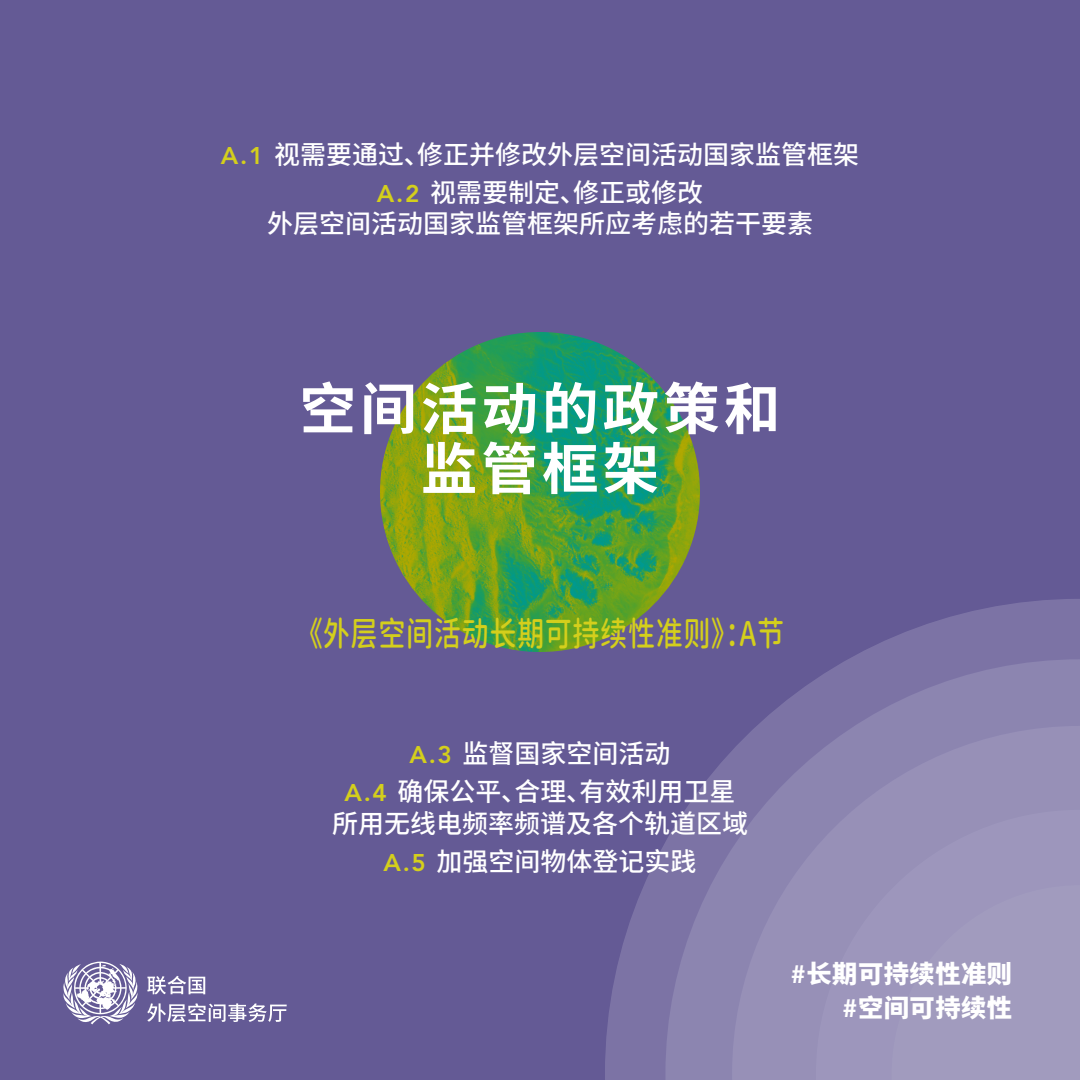
<style>
.page{position:relative;width:1080px;height:1080px;background:#645a95}
.page>*{position:absolute;margin:0;border:0;box-sizing:border-box;transform-origin:0 0}
.t1{font:700 56px/60px "Source Han Sans SC";letter-spacing:.07em;color:#fff;text-align:center}
.t2{font:34px "Resource Han Rounded CN Medium";letter-spacing:.02em;color:#d4cf1c;scale:.8 1}
.t3{font:500 26px/38.2px "Source Han Sans SC";color:#fff;text-align:center}
.t4{font:800 25px/33.5px "Source Han Sans CN";letter-spacing:.02em;color:#fff;text-align:right}
.s1{font-family:"Avenir LT Std";font-weight:800;font-size:24px;color:#d4cf1c}
.s2{font-family:"Avenir LT Std";font-weight:900}
</style>
<div class="page">
<svg style="left:605px;top:599px;width:475px;height:481px"></svg>
<svg style="left:665px;top:659px;width:415px;height:421px"></svg>
<svg style="left:732px;top:726px;width:348px;height:354px;background:#8e87b1"></svg>
<div style="left:816px;top:810px;width:264px;height:270px;background:#9d96bc"></div>
<div style="left:892px;top:885px;width:188px;height:195px;background:#a19bbe"></div>
<svg style="left:63px;top:962px;width:75px;height:62px"></svg>
<svg style="left:147px;top:976px;width:58px;height:19px"></svg>
<svg style="left:147px;top:1003px;width:140px;height:19px"></svg>
<img style="left:380px;top:332px;width:320px;height:320px;border-radius:160px">
<p class="t3" style="left:221px;top:136px;width:640px"><span class="s1">A.1</span> 视需要通过、修正并修改外层空间活动国家监管框架<br><span class="s1">A.2</span> 视需要制定、修正或修改</p>
<p class="t3" style="left:267px;top:205px;width:547px">外层空间活动国家监管框架所应考虑的若干要素</p>
<h1 class="t1" style="left:300px;top:380px;width:482px">空间活动的政策和监管框架</h1>
<h2 class="t2" style="left:296px;top:615px;width:612px">《外层空间活动长期可持续性准则》：A节</h2>
<p class="t3" style="left:344px;top:735px;width:393px"><span class="s1">A.3</span> 监督国家空间活动<br><span class="s1">A.4</span> 确保公平、合理、有效利用卫星</p>
<p class="t3" style="left:332px;top:804px;width:417px">所用无线电频率频谱及各个轨道区域<br><span class="s1">A.5</span> 加强空间物体登记实践</p>
<p class="t4" style="left:791px;top:958px;width:223px"><span class="s2">#</span>长期可持续性准则<span class="s2">#</span>空间可持续性</p>
</div>
